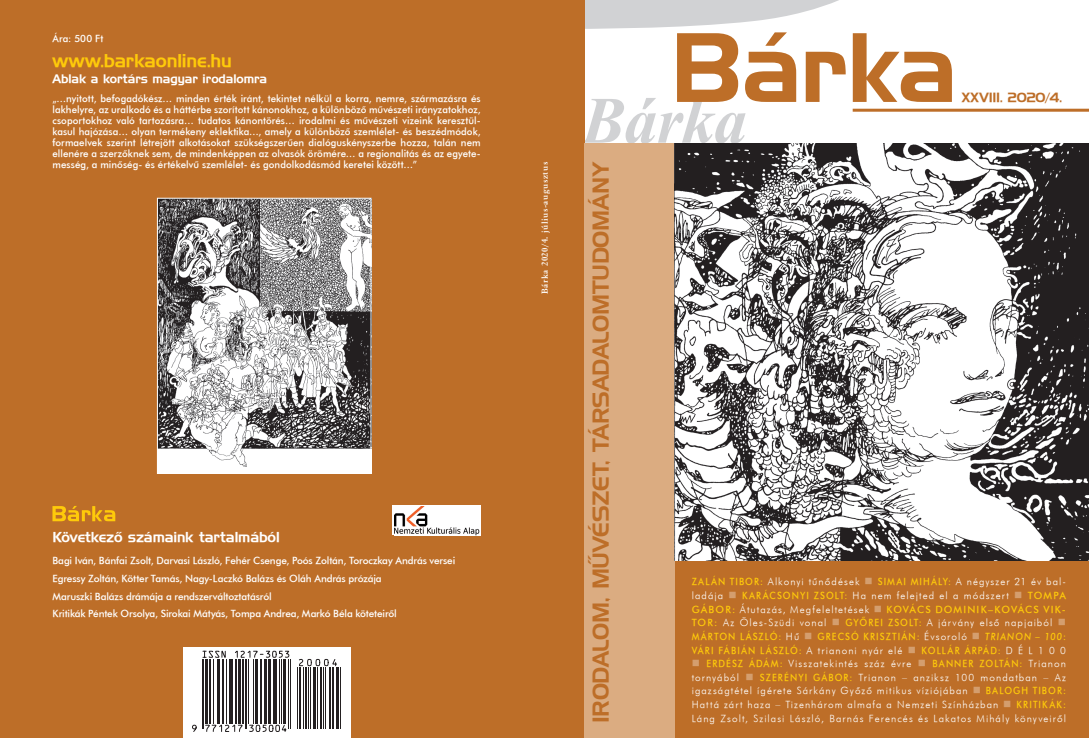
<style>
.page{position:relative;width:1089px;height:738px;background:#fff}
.page>*{position:absolute;margin:0;border:0;box-sizing:border-box;transform-origin:0 0}
.t1{font:italic 700 66px "Times New Roman";letter-spacing:-.015em;color:#d1d2d4}
.t2{font:22px "Handel Gothic PFL";letter-spacing:-.015em;color:#bd6e28}
.t3{font:18px "Handel Gothic PFL";letter-spacing:-.01em;color:#feca0a}
.t4{font:14px "Handel Gothic PFL";letter-spacing:-.01em;color:#fff}
.t5{font:13px "Handel Gothic PFL";color:#bd6e28}
.t6{font:12px "Handel Gothic PFL";letter-spacing:-.01em;color:#fff}
.t7{font:10px/11px "Futura Md PFL";letter-spacing:-.015em;color:#fff;text-align:justify}
.t8{font:10px/13.6px "Futura Lt PFL";letter-spacing:.105em;color:#fff}
.t9{font:10px/13.6px "Futura Md PFL";letter-spacing:.115em;color:#feca0a;scale:.9 1}
.t10{font:10px "Futura Md PFL";letter-spacing:.115em;color:#feca0a}
.t11{font:700 9.5px "Elegant Garamond PFL";letter-spacing:.06em;color:#fff}
.s1{font-family:"Futura Md PFL";color:#feca0a}
.s2{color:#d49e6e}
.s3{font-family:"Futura Lt PFL";color:#fff}
.s4{font-style:italic}
</style>
<div class="page">
<div style="left:583px;top:143px;width:505px;height:594px;background:#bd6e28"></div>
<div style="left:0;top:0;width:584px;height:737px;background:#bd6e28"></div>
<div style="left:183px;top:647px;width:167px;height:90px;background:#fff"></div>
<svg style="left:52px;top:506px;width:63px;height:15px"></svg>
<div style="left:392px;top:505px;width:88px;height:29px;background:#fff"></div>
<img style="left:394px;top:506px;width:86px;height:28px">
<img style="left:159px;top:199px;width:210px;height:272px">
<div style="left:157px;top:197px;width:214px;height:276px;border:1px solid #fff"></div>
<hr style="left:852px;top:109px;width:236px;height:3px;background:#bd6e28">
<svg style="left:584px;top:0;width:367px;height:102px"></svg>
<div style="left:584px;top:143px;width:91px;height:594px;background:#dbac81"></div>
<hr style="left:201px;top:658px;width:1px;height:69px;background:#231f20">
<hr style="left:203px;top:658px;width:1px;height:69px;background:#231f20">
<hr style="left:205px;top:658px;width:3px;height:65px;background:#231f20">
<hr style="left:209px;top:658px;width:2px;height:65px;background:#231f20">
<hr style="left:213px;top:658px;width:1px;height:65px;background:#231f20">
<hr style="left:216px;top:658px;width:1px;height:65px;background:#231f20">
<hr style="left:218px;top:658px;width:2px;height:65px;background:#231f20">
<hr style="left:222px;top:658px;width:2px;height:65px;background:#231f20">
<hr style="left:226px;top:658px;width:1px;height:65px;background:#231f20">
<hr style="left:229px;top:658px;width:1px;height:65px;background:#231f20">
<hr style="left:231px;top:658px;width:2px;height:65px;background:#231f20">
<hr style="left:235px;top:658px;width:2px;height:65px;background:#231f20">
<hr style="left:238px;top:658px;width:3px;height:65px;background:#231f20">
<hr style="left:242px;top:658px;width:2px;height:65px;background:#231f20">
<hr style="left:245px;top:658px;width:1px;height:69px;background:#231f20">
<hr style="left:246px;top:658px;width:1px;height:69px;background:#231f20">
<hr style="left:248px;top:658px;width:1px;height:65px;background:#231f20">
<hr style="left:253px;top:658px;width:1px;height:65px;background:#231f20">
<hr style="left:255px;top:658px;width:3px;height:65px;background:#231f20">
<hr style="left:259px;top:658px;width:1px;height:65px;background:#231f20">
<hr style="left:261px;top:658px;width:1px;height:65px;background:#231f20">
<hr style="left:264px;top:658px;width:3px;height:65px;background:#231f20">
<hr style="left:268px;top:658px;width:3px;height:65px;background:#231f20">
<hr style="left:273px;top:658px;width:1px;height:65px;background:#231f20">
<hr style="left:274px;top:658px;width:3px;height:65px;background:#231f20">
<hr style="left:279px;top:658px;width:1px;height:65px;background:#231f20">
<hr style="left:281px;top:658px;width:1px;height:65px;background:#231f20">
<hr style="left:283px;top:658px;width:3px;height:65px;background:#231f20">
<hr style="left:288px;top:658px;width:1px;height:69px;background:#231f20">
<hr style="left:289px;top:658px;width:1px;height:69px;background:#231f20">
<hr style="left:297px;top:666px;width:1px;height:61px;background:#231f20">
<hr style="left:299px;top:666px;width:2px;height:61px;background:#231f20">
<hr style="left:302px;top:666px;width:1px;height:61px;background:#231f20">
<hr style="left:305px;top:666px;width:2px;height:61px;background:#231f20">
<hr style="left:308px;top:666px;width:1px;height:61px;background:#231f20">
<hr style="left:310px;top:666px;width:1px;height:61px;background:#231f20">
<hr style="left:313px;top:666px;width:3px;height:61px;background:#231f20">
<hr style="left:317px;top:666px;width:1px;height:61px;background:#231f20">
<hr style="left:320px;top:666px;width:2px;height:61px;background:#231f20">
<hr style="left:323px;top:666px;width:1px;height:61px;background:#231f20">
<hr style="left:325px;top:666px;width:1px;height:61px;background:#231f20">
<hr style="left:329px;top:666px;width:2px;height:61px;background:#231f20">
<hr style="left:331px;top:666px;width:1px;height:61px;background:#231f20">
<hr style="left:333px;top:666px;width:1px;height:61px;background:#231f20">
<hr style="left:336px;top:666px;width:3px;height:61px;background:#231f20">
<hr style="left:340px;top:666px;width:1px;height:61px;background:#231f20">
<svg style="left:192px;top:724px;width:5px;height:7px"></svg>
<svg style="left:205px;top:723px;width:82px;height:9px"></svg>
<svg style="left:299px;top:658px;width:38px;height:8px"></svg>
<svg style="left:203px;top:650px;width:23px;height:7px"></svg>
<svg style="left:235px;top:650px;width:55px;height:27px"></svg>
<img style="left:675px;top:143px;width:413px;height:417px">
<p class="t7" style="left:52px;top:32px;width:53px">Ára: 500 Ft</p>
<h3 class="t3" style="left:52px;top:49px;width:181px">www.barkaonline.hu</h3>
<p class="t6" style="left:52px;top:71px;width:216px">Ablak a kortárs magyar irodalomra</p>
<p class="t7" style="left:52px;top:93px;width:430px">„…nyitott, befogadókész… minden érték iránt, tekintet nélkül a korra, nemre, származásra és lakhelyre, az uralkodó és a háttérbe szorított kánonokhoz, a különbözô mûvészeti irányzatokhoz, csoportokhoz való tartozásra… tudatos kánontörés… irodalmi és mûvészeti vizeink keresztül&shy;kasul hajózása… olyan termékeny eklektika…, amely a különbözô szemlélet- és beszédmódok, formaelvek szerint létrejött alkotásokat szükségszerûen dialóguskényszerbe hozza, talán nem ellenére a szerzôknek sem, de mindenképpen az olvasók örömére… a regionalitás és az egyete&shy;messég, a minôség- és értékelvû szemlélet- és gondolkodásmód keretei között…”</p>
<h3 class="t4" style="left:52px;top:528px;width:229px">Következô számaink tartalmából</h3>
<p class="t7" style="left:52px;top:551px;width:404px;line-height:17.7px;text-align:left">Bagi Iván, Bánfai Zsolt, Darvasi László, Fehér Csenge, Poós Zoltán, Toroczkay András versei Egressy Zoltán, Kötter Tamás, Nagy-Laczkó Balázs és Oláh András prózája<br>Maruszki Balázs drámája a rendszerváltoztatásról<br>Kritikák Péntek Orsolya, Sirokai Mátyás, Tompa Andrea, Markó Béla köteteiről</p>
<p class="t11" style="left:539px;top:294px;width:133px;rotate:-90deg">Bárka 2020/4. július-augusztus</p>
<h1 class="t1" style="left:581px;top:74px;width:167px">Bárka</h1>
<h3 class="t5" style="left:961px;top:89px;width:102px">XXVIII. 2020/4.</h3>
<h2 class="t2" style="left:587px;top:722px;width:563px;rotate:-90deg">IRODALOM, MÛVÉSZET, TÁRSADALOMTUDOMÁNY</h2>
<p class="t8" style="left:691px;top:574px;width:376px"><span class="s1">ZALÁN TIBOR:</span> Alkonyi tűnődések <span class="s2">■</span> <span class="s1">SIMAI MIHÁLY:</span> A négyszer 21 év bal&shy;ladája <span class="s2">■</span> <span class="s1">KARÁCSONYI ZSOLT:</span> Ha nem felejted el a módszert <span class="s2">■</span> <span class="s1">TOMPA</span></p>
<p class="t10" style="left:691px;top:602px;width:376px">GÁBOR: <span class="s3">Átutazás, Megfeleltetések</span> <span class="s2">■</span> KOVÁCS DOMINIK–KOVÁCS VIK-</p>
<p class="t8" style="left:691px;top:615px;width:376px"><span class="s1">TOR:</span> Az Öles-Szüdi vonal <span class="s2">■</span> <span class="s1">GYŐREI ZSOLT:</span> A járvány első napjaiból <span class="s2">■</span></p>
<p class="t9" style="left:691px;top:629px;width:417px">MÁRTON LÁSZLÓ: <span class="s3">Hű</span> <span class="s2">■</span> GRECSÓ KRISZTIÁN: <span class="s3">Évsoroló</span> <span class="s2">■</span> <span class="s4">TRIANON – 100</span>:<br>VÁRI FÁBIÁN LÁSZLÓ: <span class="s3">A trianoni nyár elé</span> <span class="s2">■</span> KOLLÁR ÁRPÁD: <span class="s3">D É L 1 0 0</span></p>
<p class="t8" style="left:691px;top:656px;width:376px;text-align:justify"><span class="s2">■</span> <span class="s1">ERDÉSZ ÁDÁM:</span> Visszatekintés száz évre <span class="s2">■</span> <span class="s1">BANNER ZOLTÁN:</span> Trianon tornyából <span class="s2">■</span> <span class="s1">SZERÉNYI GÁBOR:</span> Trianon – anziksz 100 mondatban – Az igazságtétel ígérete Sárkány Győző mitikus víziójában <span class="s2">■</span> <span class="s1">BALOGH TIBOR:<br></span>Hattá zárt haza – Tizenhárom almafa a Nemzeti Színházban <span class="s2">■</span> <span class="s1">KRITIKÁK:<br></span>Láng Zsolt, Szilasi László, Barnás Ferencés és Lakatos Mihály könyveiről</p>
</div>
